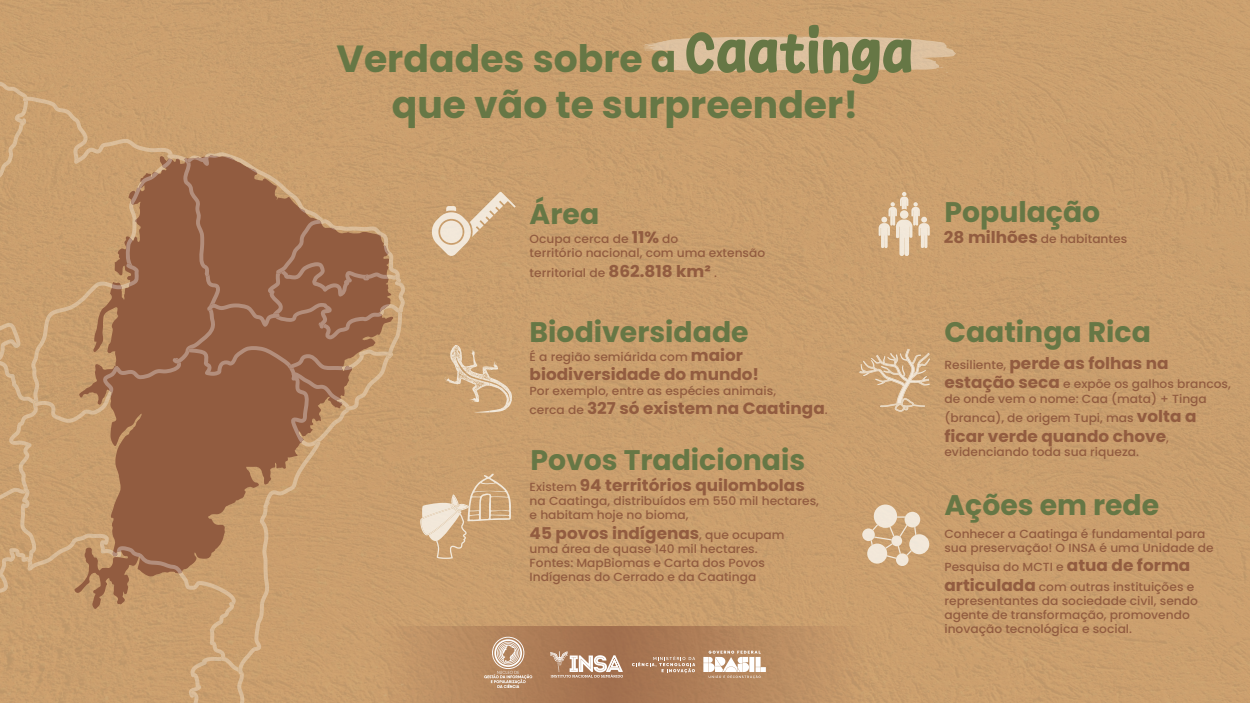
<style>
.page{position:relative;width:1250px;height:703px;background:#fff}
.page>*{position:absolute;margin:0;border:0;box-sizing:border-box;transform-origin:0 0}
.t1{font:700 37.75px/45.2px "Poppins";color:#667745;text-align:center}
.t2{font:700 28.25px "Poppins";color:#667745}
.t3{font:700 16.25px "Poppins";color:#925c40;scale:1.04 1}
.t4{font:500 11.75px/14.1px "Poppins";color:#925c40;scale:1.04 1}
.s1{font-family:"Cleanow";font-weight:400;font-size:52.5px}
.s2{font-weight:700;font-size:16.25px}
.s3{font-weight:500;font-size:11.75px}
</style>
<div class="page">
<div style="left:0;top:0;width:1250px;height:702px;background:#ca9f6e"></div>
<img style="left:834px;top:0;width:237px;height:146px">
<img style="left:0;top:168px;width:74px;height:66px">
<img style="left:851px;top:148px;width:221px;height:109px">
<img style="left:407px;top:408px;width:104px;height:146px">
<img style="left:0;top:480px;width:44px;height:221px">
<img style="left:848px;top:469px;width:401px;height:233px">
<img style="left:401px;top:702px;width:448px;height:1px">
<img style="left:417px;top:0;width:417px;height:180px">
<img style="left:401px;top:180px;width:446px;height:72px">
<img style="left:851px;top:234px;width:79px;height:162px">
<img style="left:401px;top:252px;width:15px;height:217px">
<img style="left:834px;top:259px;width:15px;height:210px">
<img style="left:848px;top:396px;width:224px;height:73px">
<img style="left:399px;top:308px;width:75px;height:58px">
<img style="left:684px;top:37px;width:252px;height:12px">
<img style="left:401px;top:217px;width:29px;height:29px">
<svg style="left:937px;top:67px;width:11px;height:6px"></svg>
<img style="left:642px;top:37px;width:186px;height:9px">
<img style="left:377px;top:626px;width:497px;height:76px">
<svg style="left:74px;top:155px;width:320px;height:454px"></svg>
<img style="left:0;top:126px;width:27px;height:51px">
<img style="left:0;top:82px;width:28px;height:44px">
<img style="left:23px;top:97px;width:150px;height:67px">
<img style="left:0;top:281px;width:102px;height:119px">
<img style="left:0;top:400px;width:38px;height:99px">
<img style="left:34px;top:366px;width:68px;height:56px">
<img style="left:320px;top:443px;width:30px;height:3px">
<img style="left:0;top:551px;width:16px;height:41px">
<img style="left:9px;top:548px;width:19px;height:22px">
<img style="left:20px;top:487px;width:18px;height:75px">
<img style="left:28px;top:533px;width:204px;height:69px">
<svg style="left:112px;top:546px;width:73px;height:29px;background:#9e6c4f"></svg>
<img style="left:211px;top:602px;width:23px;height:29px">
<img style="left:188px;top:627px;width:37px;height:70px">
<svg style="left:191px;top:690px;width:9px;height:12px"></svg>
<img style="left:221px;top:656px;width:24px;height:46px">
<img style="left:238px;top:501px;width:32px;height:173px">
<img style="left:263px;top:443px;width:57px;height:65px">
<img style="left:393px;top:312px;width:10px;height:44px">
<img style="left:393px;top:312px;width:9px;height:3px">
<img style="left:393px;top:275px;width:13px;height:37px">
<img style="left:206px;top:152px;width:117px;height:3px">
<img style="left:393px;top:219px;width:8px;height:63px">
<svg style="left:102px;top:155px;width:291px;height:288px"></svg>
<svg style="left:484px;top:636px;width:48px;height:52px;background:#c49f81"></svg>
<svg style="left:703px;top:650px;width:63px;height:28px;background:#d5bca6"></svg>
<svg style="left:632px;top:656px;width:63px;height:17px"></svg>
<svg style="left:550px;top:651px;width:73px;height:26px;background:#c3a28b"></svg>
<img style="left:896px;top:222px;width:16px;height:34px">
<img style="left:879px;top:223px;width:11px;height:25px">
<img style="left:918px;top:223px;width:12px;height:25px">
<img style="left:911px;top:222px;width:9px;height:3px">
<svg style="left:881px;top:192px;width:46px;height:30px"></svg>
<img style="left:889px;top:207px;width:8px;height:18px">
<img style="left:470px;top:192px;width:46px;height:45px">
<svg style="left:446px;top:206px;width:10px;height:5px"></svg>
<img style="left:430px;top:212px;width:41px;height:44px">
<img style="left:439px;top:220px;width:25px;height:23px">
<img style="left:891px;top:350px;width:21px;height:30px">
<img style="left:896px;top:349px;width:15px;height:30px">
<img style="left:880px;top:403px;width:15px;height:4px">
<svg style="left:895px;top:398px;width:30px;height:13px"></svg>
<img style="left:871px;top:516px;width:45px;height:42px">
<img style="left:875px;top:536px;width:16px;height:12px">
<img style="left:874px;top:504px;width:23px;height:24px">
<img style="left:909px;top:534px;width:20px;height:20px">
<img style="left:867px;top:543px;width:20px;height:20px">
<img style="left:905px;top:511px;width:15px;height:16px">
<svg style="left:862px;top:528px;width:13px;height:16px"></svg>
<svg style="left:891px;top:535px;width:18px;height:31px"></svg>
<svg style="left:444px;top:345px;width:66px;height:63px"></svg>
<img style="left:467px;top:473px;width:44px;height:48px">
<img style="left:422px;top:502px;width:29px;height:4px">
<img style="left:436px;top:513px;width:31px;height:46px">
<img style="left:429px;top:512px;width:32px;height:29px">
<img style="left:457px;top:512px;width:1px;height:22px">
<img style="left:420px;top:506px;width:37px;height:29px">
<svg style="left:451px;top:494px;width:19px;height:18px"></svg>
<h1 class="t1" style="left:337px;top:37px;width:578px">Verdades sobre a <span class="s1">CAATINGA </span>que vão te surpreender!</h1>
<h2 class="t2" style="left:530px;top:198px;width:71px">Área</h2>
<p class="t4" style="left:530px;top:232px;width:228px">Ocupa cerca de <span class="s2">11%</span> do<br>território nacional, com uma extensão</p>
<p class="t4" style="left:530px;top:265px;width:182px">territorial de <span class="s2">862.818 km²</span> .</p>
<h2 class="t2" style="left:530px;top:315px;width:221px">Biodiversidade</h2>
<p class="t4" style="left:530px;top:349px;width:207px">É a região semiárida com <span class="s2">maior</span></p>
<h3 class="t3" style="left:530px;top:365px;width:222px">biodiversidade do mundo!</h3>
<p class="t4" style="left:530px;top:383px;width:239px">Por exemplo, entre as espécies animais,</p>
<h3 class="t3" style="left:530px;top:399px;width:288px"><span class="s3">cerca de</span> 327 só existem na Caatinga<span class="s3">.</span></h3>
<h2 class="t2" style="left:530px;top:444px;width:276px">Povos Tradicionais</h2>
<h3 class="t3" style="left:530px;top:476px;width:266px"><span class="s3">Existem</span> 94 territórios quilombolas</h3>
<p class="t4" style="left:530px;top:494px;width:280px">na Caatinga, distribuídos em 550 mil hectares, e habitam hoje no bioma,</p>
<h3 class="t3" style="left:530px;top:523px;width:247px">45 povos indígenas<span class="s3">, que ocupam</span></h3>
<p class="t4" style="left:530px;top:542px;width:228px">uma área de quase 140 mil hectares.<br>Fontes: MapBiomas e Carta dos Povos<br>Indígenas do Cerrado e da Caatinga</p>
<h2 class="t2" style="left:944px;top:196px;width:157px">População</h2>
<p class="t4" style="left:944px;top:232px;width:178px"><span class="s2">28 milhões</span> de habitantes</p>
<h2 class="t2" style="left:944px;top:316px;width:208px">Caatinga Rica</h2>
<h3 class="t3" style="left:944px;top:354px;width:217px"><span class="s3">Resiliente,</span> perde as folhas na</h3>
<p class="t4" style="left:944px;top:377px;width:277px"><span class="s2">estação seca</span> e expõe os galhos brancos, de onde vem o nome: Caa (mata) + Tinga</p>
<p class="t4" style="left:944px;top:411px;width:244px">(branca), de origem Tupi, mas <span class="s2">volta a</span></p>
<h3 class="t3" style="left:944px;top:426px;width:217px">ficar verde quando chove<span class="s3">,</span></h3>
<p class="t4" style="left:944px;top:444px;width:189px">evidenciando toda sua riqueza.</p>
<h2 class="t2" style="left:944px;top:489px;width:216px">Ações em rede</h2>
<p class="t4" style="left:944px;top:526px;width:260px">Conhecer a Caatinga é fundamental para sua preservação! O INSA é uma Unidade de</p>
<p class="t4" style="left:944px;top:557px;width:242px;line-height:19.5px">Pesquisa do MCTI e <span class="s2">atua de forma articulada</span> com outras instituições e</p>
<p class="t4" style="left:944px;top:594px;width:245px">representantes da sociedade civil, sendo agente de transformação, promovendo inovação tecnológica e social.</p>
</div>
